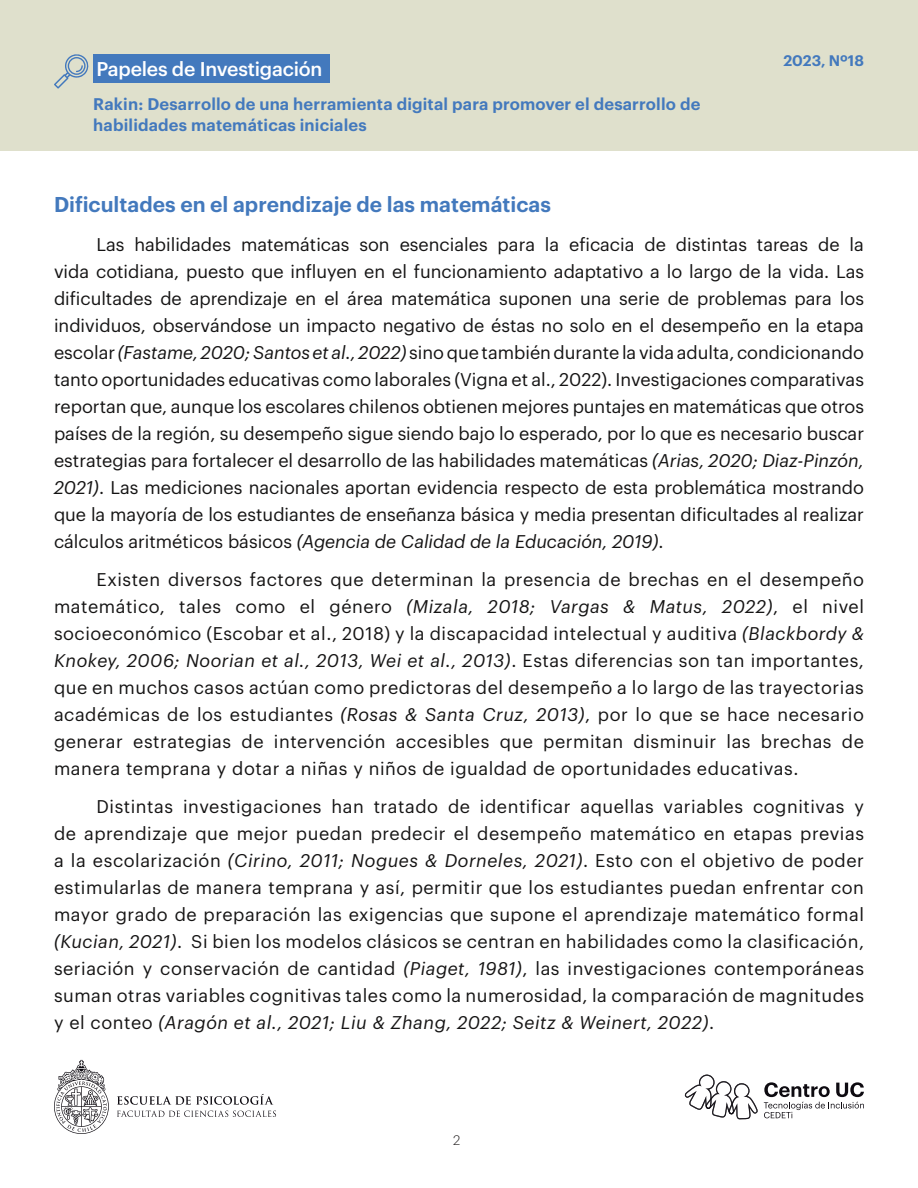
<style>
.page{position:relative;width:918px;height:1188px;background:#fff}
.page>*{position:absolute;margin:0;border:0;box-sizing:border-box;transform-origin:0 0}
.t1{font:600 21px "Graphik";color:#4379bd}
.t2{font:500 19.5px "Graphik";letter-spacing:-.01em;color:#fff}
.txt{font:18px/27px "Graphik";letter-spacing:.03em;color:#151414;text-align:justify}
.t3{font:600 16.5px/21px "Graphik";letter-spacing:.01em;color:#4379bd}
.t4{font:600 15px "Graphik";color:#4379bd}
.t5{font:300 13.5px "Graphik";color:#231f20}
.s1{font-style:italic}
</style>
<div class="page">
<svg style="left:54px;top:1060px;width:55px;height:74px"></svg>
<svg style="left:117px;top:1094px;width:156px;height:11px"></svg>
<svg style="left:117px;top:1111px;width:159px;height:6px"></svg>
<svg style="left:764px;top:1082px;width:100px;height:36px"></svg>
<svg style="left:685px;top:1075px;width:73px;height:44px"></svg>
<div style="left:0;top:0;width:918px;height:150px;background:#dfe0cc"></div>
<div style="left:93px;top:54px;width:237px;height:29px;background:#4379bd"></div>
<svg style="left:54px;top:54px;width:35px;height:35px"></svg>
<p class="t4" style="left:811px;top:49px;width:10px">2</p>
<p class="t4" style="left:840px;top:49px;width:25px">° 6</p>
<p class="t2" style="left:96px;top:54px;width:228px">Papeles de Investigación</p>
<p class="t4" style="left:783px;top:49px;width:82px">2023, Nº18</p>
<p class="t3" style="left:93px;top:92px;width:609px">Rakin: Desarrollo de una herramienta digital para promover el desarrollo de habilidades matemáticas iniciales</p>
<p class="t1" style="left:54px;top:188px;width:498px">Dificultades en el aprendizaje de las matemáticas</p>
<p class="txt" style="left:54px;top:230px;width:812px;text-indent:43px">Las habilidades matemáticas son esenciales para la eficacia de distintas tareas de la vida cotidiana, puesto que influyen en el funcionamiento adaptativo a lo largo de la vida. Las dificultades de aprendizaje en el área matemática suponen una serie de problemas para los individuos, observándose un impacto negativo de éstas no solo en el desempeño en la etapa escolar <span class="s1">(Fastame, 2020; Santos et al., 2022)</span> sino que también durante la vida adulta, condicionando tanto oportunidades educativas como laborales (Vigna et al., 2022). Investigaciones comparativas reportan que, aunque los escolares chilenos obtienen mejores puntajes en matemáticas que otros países de la región, su desempeño sigue siendo bajo lo esperado, por lo que es necesario buscar estrategias para fortalecer el desarrollo de las habilidades matemáticas <span class="s1">(Arias, 2020; Diaz-Pinzón, 2021)</span>. Las mediciones nacionales aportan evidencia respecto de esta problemática mostrando que la mayoría de los estudiantes de enseñanza básica y media presentan dificultades al realizar cálculos aritméticos básicos <span class="s1">(Agencia de Calidad de la Educación, 2019)</span>.</p>
<p class="txt" style="left:54px;top:564px;width:812px;text-indent:43px">Existen diversos factores que determinan la presencia de brechas en el desempeño matemático, tales como el género <span class="s1">(Mizala, 2018; Vargas &amp; Matus, 2022)</span>, el nivel socioeconómico (Escobar et al., 2018) y la discapacidad intelectual y auditiva <span class="s1">(Blackbordy &amp; Knokey, 2006; Noorian et al., 2013, Wei et al., 2013)</span>. Estas diferencias son tan importantes, que en muchos casos actúan como predictoras del desempeño a lo largo de las trayectorias académicas de los estudiantes <span class="s1">(Rosas &amp; Santa Cruz, 2013)</span>, por lo que se hace necesario generar estrategias de intervención accesibles que permitan disminuir las brechas de manera temprana y dotar a niñas y niños de igualdad de oportunidades educativas.</p>
<p class="txt" style="left:54px;top:791px;width:812px;text-indent:43px">Distintas investigaciones han tratado de identificar aquellas variables cognitivas y de aprendizaje que mejor puedan predecir el desempeño matemático en etapas previas a la escolarización <span class="s1">(Cirino, 2011; Nogues &amp; Dorneles, 2021)</span>. Esto con el objetivo de poder estimularlas de manera temprana y así, permitir que los estudiantes puedan enfrentar con mayor grado de preparación las exigencias que supone el aprendizaje matemático formal <span class="s1">(Kucian, 2021)</span>. Si bien los modelos clásicos se centran en habilidades como la clasificación, seriación y conservación de cantidad <span class="s1">(Piaget, 1981)</span>, las investigaciones contemporáneas suman otras variables cognitivas tales como la numerosidad, la comparación de magnitudes y el conteo <span class="s1">(Aragón et al., 2021; Liu &amp; Zhang, 2022; Seitz &amp; Weinert, 2022)</span>.</p>
<p class="t5" style="left:453px;top:1131px;width:9px">2</p>
</div>
